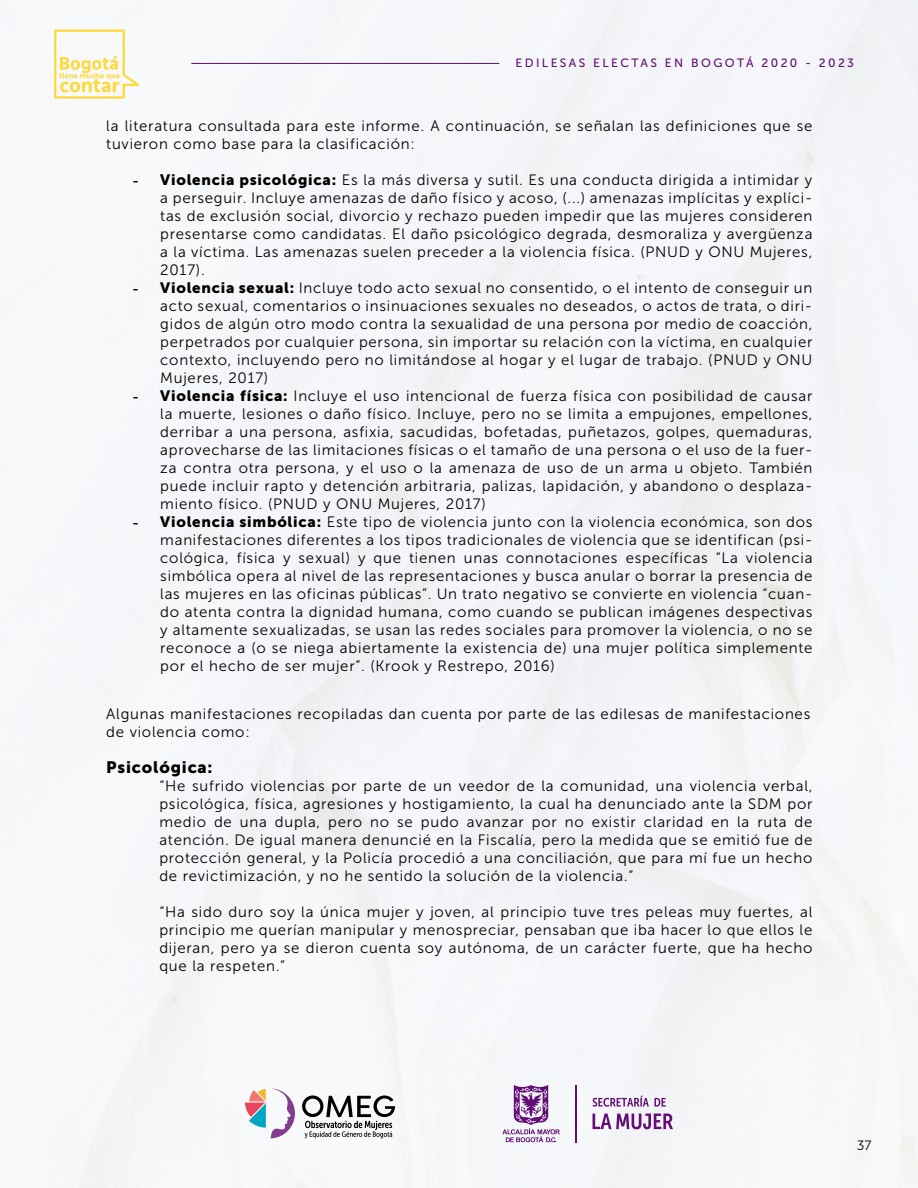
<style>
.page{position:relative;width:918px;height:1188px;background:#fff}
.page>*{position:absolute;margin:0;border:0;box-sizing:border-box;transform-origin:0 0}
.t1{font:16.5px "Museo Sans 900";letter-spacing:.05em;color:#000}
.t2{font:15px/18px "Museo Sans 300";letter-spacing:.05em;color:#000;text-align:justify}
.t3{font:13.5px "Museo Sans 300";color:#000}
.t4{font:12px "Museo Sans 500";letter-spacing:.2em;color:#630d75}
.s1{font-family:"Times New Roman";font-weight:700}
.s2{font-family:"Museo Sans 900"}
</style>
<div class="page">
<div style="left:0;top:0;width:816px;height:1188px;background:#f5f6f9"></div>
<hr style="left:576px;top:1085px;width:1px;height:57px;background:#630d75">
<svg style="left:502px;top:1085px;width:58px;height:57px"></svg>
<svg style="left:593px;top:1114px;width:80px;height:15px"></svg>
<svg style="left:593px;top:1096px;width:73px;height:11px"></svg>
<svg style="left:302px;top:1095px;width:93px;height:43px"></svg>
<svg style="left:245px;top:1088px;width:50px;height:50px"></svg>
<svg style="left:54px;top:29px;width:85px;height:70px"></svg>
<hr style="left:191px;top:63px;width:308px;height:1px;background:#630d75">
<p class="t4" style="left:515px;top:56px;width:340px">EDILESAS ELECTAS EN BOGOTÁ 2020 - 2023</p>
<p class="t2" style="left:106px;top:117px;width:708px">la literatura consultada para este informe. A continuación, se señalan las definiciones que se tuvieron como base para la clasificación:</p>
<p class="t2" style="left:160px;top:171px;width:654px;text-indent:-27px"><span class="s1">-</span> <span class="s2">Violencia psicológica:</span> Es la más diversa y sutil. Es una conducta dirigida a intimidar y a perseguir. Incluye amenazas de daño físico y acoso, (...) amenazas implícitas y explíci&shy;tas de exclusión social, divorcio y rechazo pueden impedir que las mujeres consideren presentarse como candidatas. El daño psicológico degrada, desmoraliza y avergüenza a la víctima. Las amenazas suelen preceder a la violencia física. (PNUD y ONU Mujeres, 2017).</p>
<p class="t2" style="left:160px;top:279px;width:654px;text-indent:-27px"><span class="s1">-</span> <span class="s2">Violencia sexual:</span> Incluye todo acto sexual no consentido, o el intento de conseguir un acto sexual, comentarios o insinuaciones sexuales no deseados, o actos de trata, o diri&shy;gidos de algún otro modo contra la sexualidad de una persona por medio de coacción, perpetrados por cualquier persona, sin importar su relación con la víctima, en cualquier contexto, incluyendo pero no limitándose al hogar y el lugar de trabajo. (PNUD y ONU Mujeres, 2017)</p>
<p class="t2" style="left:160px;top:387px;width:654px;text-indent:-27px"><span class="s1">-</span> <span class="s2">Violencia física:</span> Incluye el uso intencional de fuerza física con posibilidad de causar la muerte, lesiones o daño físico. Incluye, pero no se limita a empujones, empellones, derribar a una persona, asfixia, sacudidas, bofetadas, puñetazos, golpes, quemaduras, aprovecharse de las limitaciones físicas o el tamaño de una persona o el uso de la fuer&shy;za contra otra persona, y el uso o la amenaza de uso de un arma u objeto. También puede incluir rapto y detención arbitraria, palizas, lapidación, y abandono o desplaza&shy;miento físico. (PNUD y ONU Mujeres, 2017)</p>
<p class="t2" style="left:160px;top:513px;width:654px;text-indent:-27px"><span class="s1">-</span> <span class="s2">Violencia simbólica:</span> Este tipo de violencia junto con la violencia económica, son dos manifestaciones diferentes a los tipos tradicionales de violencia que se identifican (psi&shy;cológica, física y sexual) y que tienen unas connotaciones específicas “La violencia simbólica opera al nivel de las representaciones y busca anular o borrar la presencia de las mujeres en las oficinas públicas”. Un trato negativo se convierte en violencia “cuan&shy;do atenta contra la dignidad humana, como cuando se publican imágenes despectivas y altamente sexualizadas, se usan las redes sociales para promover la violencia, o no se reconoce a (o se niega abiertamente la existencia de) una mujer política simplemente por el hecho de ser mujer”. (Krook y Restrepo, 2016)</p>
<p class="t2" style="left:106px;top:705px;width:706px">Algunas manifestaciones recopiladas dan cuenta por parte de las edilesas de manifestaciones de violencia como:</p>
<p class="t1" style="left:106px;top:758px;width:108px">Psicológica:</p>
<p class="t2" style="left:159px;top:777px;width:655px">“He sufrido violencias por parte de un veedor de la comunidad, una violencia verbal, psicológica, física, agresiones y hostigamiento, la cual ha denunciado ante la SDM por medio de una dupla, pero no se pudo avanzar por no existir claridad en la ruta de atención. De igual manera denuncié en la Fiscalía, pero la medida que se emitió fue de protección general, y la Policía procedió a una conciliación, que para mí fue un hecho de revictimización, y no he sentido la solución de la violencia.”</p>
<p class="t2" style="left:159px;top:903px;width:655px">“Ha sido duro soy la única mujer y joven, al principio tuve tres peleas muy fuertes, al principio me querían manipular y menospreciar, pensaban que iba hacer lo que ellos le dijeran, pero ya se dieron cuenta soy autónoma, de un carácter fuerte, que ha hecho que la respeten.”</p>
<p class="t3" style="left:857px;top:1138px;width:16px">37</p>
</div>
